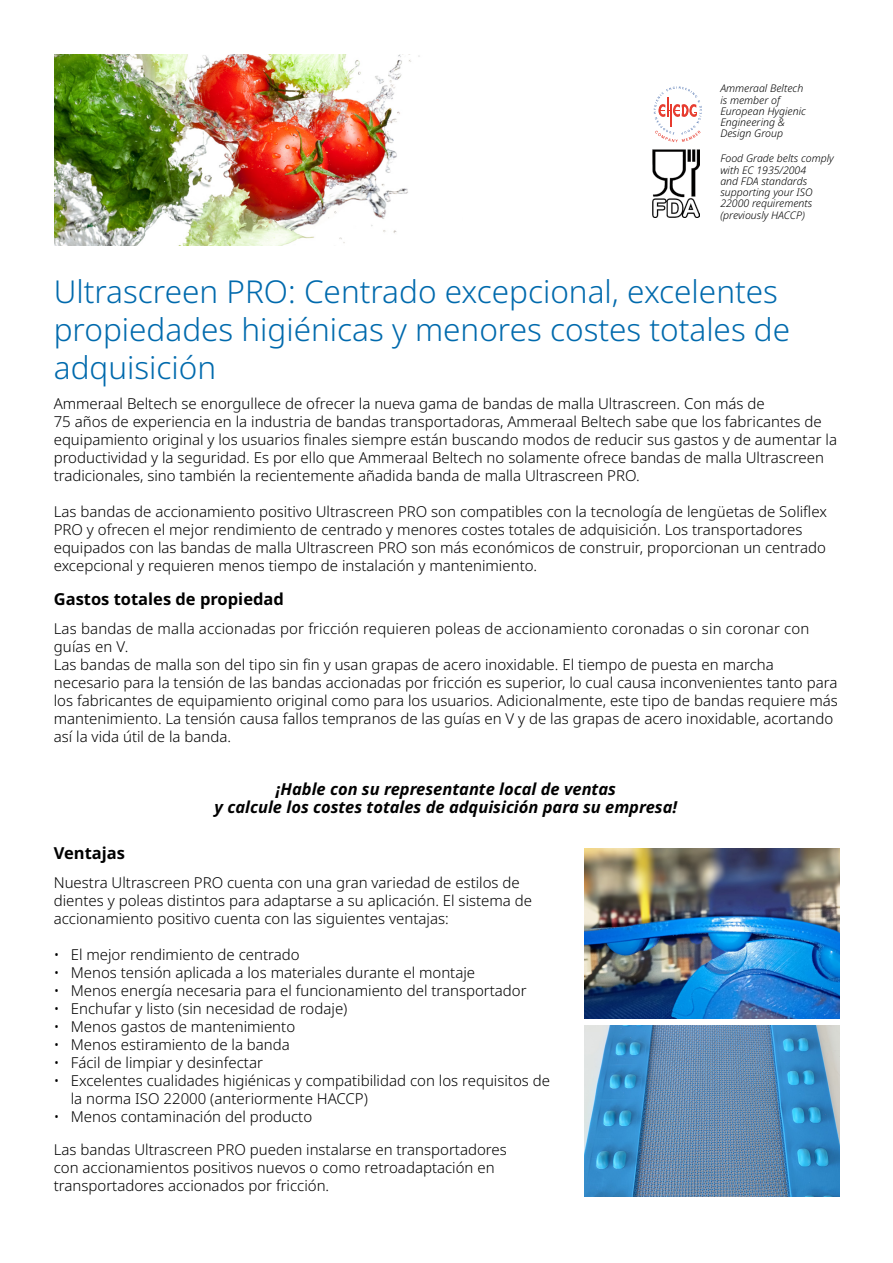
<style>
.page{position:relative;width:893px;height:1263px;background:#fff}
.page>*{position:absolute;margin:0;border:0;box-sizing:border-box;transform-origin:0 0}
.t1{font:300 31.5px/37.8px "Noto Sans";color:#006aad}
.t2{font:italic 700 16.5px/18px "Noto Sans";color:#000;text-align:center}
.t3{font:700 16.5px "Noto Sans";color:#000}
.t4{font:300 15px/18px "Noto Sans";color:#000}
.t5{font:italic 300 10.5px/11.2px "Noto Sans";color:#000}
</style>
<div class="page">
<img style="left:54px;top:54px;width:366px;height:191px">
<img style="left:585px;top:848px;width:255px;height:170px">
<img style="left:585px;top:1026px;width:255px;height:170px">
<svg style="left:654px;top:86px;width:48px;height:56px"></svg>
<img style="left:652px;top:149px;width:48px;height:69px">
<p class="t5" style="left:720px;top:83px;width:87px">Ammeraal Beltech is member of<br>European Hygienic<br>Engineering &amp;<br>Design Group</p>
<p class="t5" style="left:720px;top:153px;width:115px">Food Grade belts comply with EC 1935/2004<br>and FDA standards supporting your ISO<br>22000 requirements (previously HACCP)</p>
<h1 class="t1" style="left:54px;top:274px;width:738px">Ultrascreen PRO: Centrado excepcional, excelentes propiedades higiénicas y menores costes totales de adquisición</h1>
<p class="t4" style="left:54px;top:394px;width:785px">Ammeraal Beltech se enorgullece de ofrecer la nueva gama de bandas de malla Ultrascreen. Con más de<br>75 años de experiencia en la industria de bandas transportadoras, Ammeraal Beltech sabe que los fabricantes de equipamiento original y los usuarios finales siempre están buscando modos de reducir sus gastos y de aumentar la productividad y la seguridad. Es por ello que Ammeraal Beltech no solamente ofrece bandas de malla Ultrascreen tradicionales, sino también la recientemente añadida banda de malla Ultrascreen PRO.</p>
<p class="t4" style="left:54px;top:502px;width:775px">Las bandas de accionamiento positivo Ultrascreen PRO son compatibles con la tecnología de lengüetas de Soliflex PRO y ofrecen el mejor rendimiento de centrado y menores costes totales de adquisición. Los transportadores equipados con las bandas de malla Ultrascreen PRO son más económicos de construir, proporcionan un centrado excepcional y requieren menos tiempo de instalación y mantenimiento.</p>
<p class="t3" style="left:54px;top:587px;width:232px">Gastos totales de propiedad</p>
<p class="t4" style="left:54px;top:620px;width:785px">Las bandas de malla accionadas por fricción requieren poleas de accionamiento coronadas o sin coronar con guías en V.<br>Las bandas de malla son del tipo sin fin y usan grapas de acero inoxidable. El tiempo de puesta en marcha necesario para la tensión de las bandas accionadas por fricción es superior, lo cual causa inconvenientes tanto para los fabricantes de equipamiento original como para los usuarios. Adicionalmente, este tipo de bandas requiere más mantenimiento. La tensión causa fallos tempranos de las guías en V y de las grapas de acero inoxidable, acortando así la vida útil de la banda.</p>
<p class="t2" style="left:215px;top:780px;width:464px">¡Hable con su representante local de ventas<br>y calcule los costes totales de adquisición para su empresa!</p>
<p class="t3" style="left:54px;top:841px;width:73px">Ventajas</p>
<p class="t4" style="left:54px;top:873px;width:480px">Nuestra Ultrascreen PRO cuenta con una gran variedad de estilos de dientes y poleas distintos para adaptarse a su aplicación. El sistema de accionamiento positivo cuenta con las siguientes ventajas:</p>
<p class="t4" style="left:54px;top:945px;width:247px">• El mejor rendimiento de centrado</p>
<p class="t4" style="left:54px;top:963px;width:423px">• Menos tensión aplicada a los materiales durante el montaje</p>
<p class="t4" style="left:54px;top:981px;width:474px">• Menos energía necesaria para el funcionamiento del transportador</p>
<p class="t4" style="left:54px;top:999px;width:295px">• Enchufar y listo (sin necesidad de rodaje)</p>
<p class="t4" style="left:54px;top:1017px;width:243px">• Menos gastos de mantenimiento</p>
<p class="t4" style="left:54px;top:1035px;width:238px">• Menos estiramiento de la banda</p>
<p class="t4" style="left:54px;top:1053px;width:211px">• Fácil de limpiar y desinfectar</p>
<p class="t4" style="left:71px;top:1071px;width:481px;text-indent:-17px">• Excelentes cualidades higiénicas y compatibilidad con los requisitos de la norma ISO 22000 (anteriormente HACCP)</p>
<p class="t4" style="left:54px;top:1107px;width:260px">• Menos contaminación del producto</p>
<p class="t4" style="left:54px;top:1140px;width:455px">Las bandas Ultrascreen PRO pueden instalarse en transportadores con accionamientos positivos nuevos o como retroadaptación en transportadores accionados por fricción.</p>
</div>
